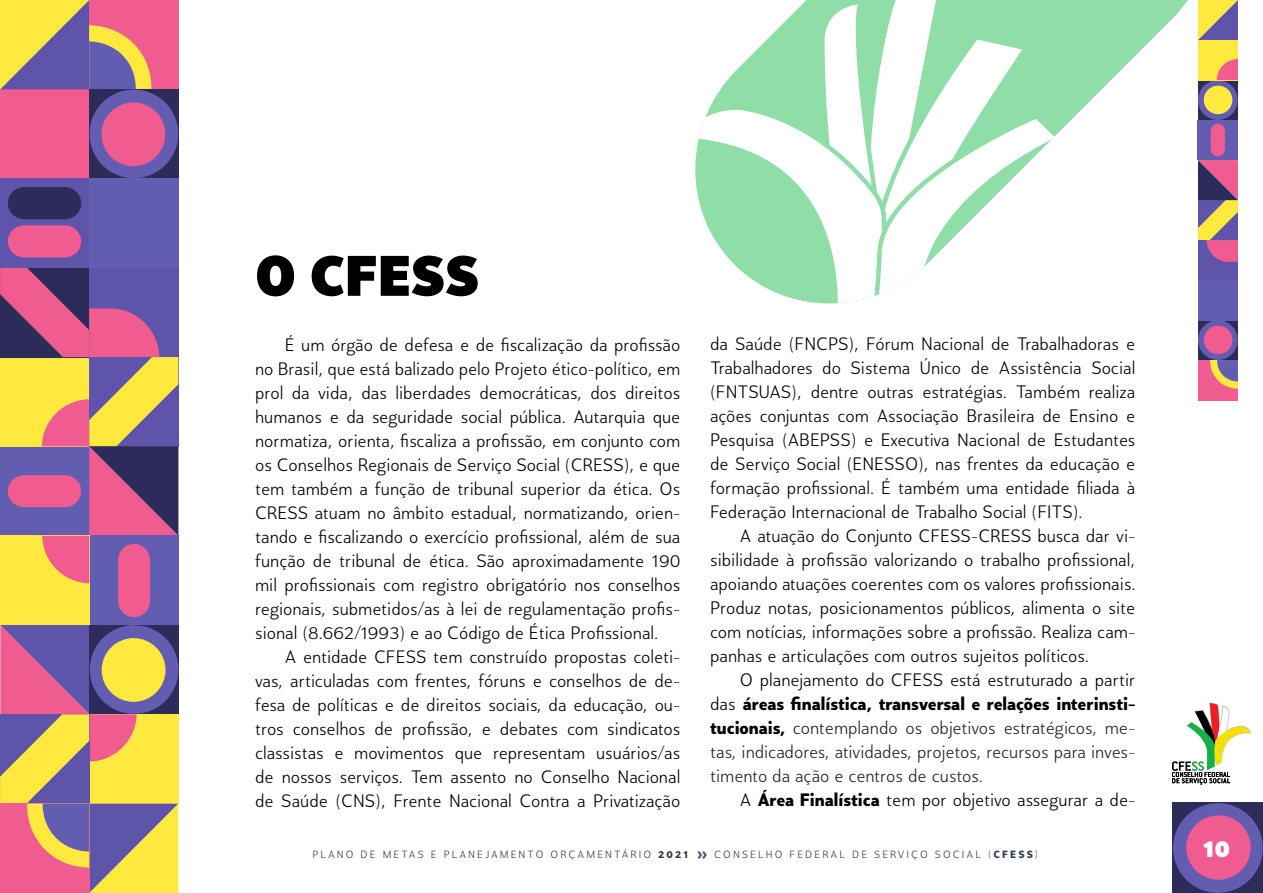
<style>
.page{position:relative;width:1263px;height:893px;background:#fff}
.page>*{position:absolute;margin:0;border:0;box-sizing:border-box;transform-origin:0 0}
.t1{font:900 57px "Proda Sans";color:#000}
.t2{font:900 24px "Proda Sans";color:#fff}
.t3{font:300 18px/24px "Proda Sans";color:#000;text-align:justify}
.t4{font:300 18px/24px "Proda Sans";color:#252423;text-align:justify}
.t5{font:300 10.5px "Proda Sans";letter-spacing:.2em;color:#333d4a}
.s1{color:#000}
.s2{font-weight:700;color:#000}
.s3{font-weight:700}
.s4{font-family:"Duepuntozero";font-weight:800;font-size:16.5px;color:#5f497a}
</style>
<div class="page">
<div style="left:0;top:89px;width:89px;height:89px;background:#f05b90"></div>
<div style="left:0;top:178px;width:89px;height:90px;background:#5e54a9"></div>
<div style="left:8px;top:225px;width:73px;height:32px;background:#f05b90;border-radius:16px"></div>
<div style="left:8px;top:187px;width:73px;height:32px;background:#2c2b59;border-radius:16px"></div>
<div style="left:89px;top:0;width:89px;height:89px;background:#f05b90"></div>
<svg style="left:0;top:0;width:151px;height:89px"></svg>
<div style="left:89px;top:89px;width:89px;height:89px;background:#2c2b59"></div>
<div style="left:90px;top:90px;width:88px;height:88px;background:#635db2;border-radius:50%"></div>
<div style="left:101px;top:102px;width:64px;height:64px;background:#f05b90;border-radius:50%"></div>
<div style="left:89px;top:178px;width:89px;height:90px;background:#635db2"></div>
<div style="left:89px;top:536px;width:90px;height:89px;background:#635db2"></div>
<div style="left:0;top:536px;width:89px;height:89px;background:#ffe93e"></div>
<svg style="left:0;top:268px;width:178px;height:349px"></svg>
<svg style="left:0;top:625px;width:178px;height:268px;background:#bc8f77"></svg>
<div style="left:1198px;top:240px;width:40px;height:40px;background:#5e54a9"></div>
<svg style="left:1227px;top:160px;width:11px;height:102px"></svg>
<div style="left:1198px;top:360px;width:40px;height:40px;background:#f05b90"></div>
<svg style="left:1210px;top:360px;width:28px;height:29px"></svg>
<div style="left:1198px;top:320px;width:40px;height:40px;background:#2c2b59"></div>
<svg style="left:1198px;top:320px;width:40px;height:40px"></svg>
<div style="left:1204px;top:326px;width:28px;height:28px;background:#f05b90;border-radius:50%"></div>
<div style="left:1198px;top:280px;width:40px;height:40px;background:#635db2"></div>
<div style="left:1198px;top:120px;width:40px;height:40px;background:#635db2"></div>
<div style="left:1198px;top:80px;width:40px;height:40px;background:#2c2b59"></div>
<svg style="left:1198px;top:80px;width:40px;height:40px"></svg>
<div style="left:1204px;top:86px;width:28px;height:28px;background:#ffe93e;border-radius:50%"></div>
<div style="left:1198px;top:40px;width:40px;height:40px;background:#ffe93e"></div>
<svg style="left:1227px;top:59px;width:11px;height:21px"></svg>
<svg style="left:1227px;top:0;width:11px;height:40px"></svg>
<svg style="left:1172px;top:702px;width:79px;height:83px"></svg>
<div style="left:1173px;top:803px;width:90px;height:90px;background:#2c2b59"></div>
<div style="left:1173px;top:803px;width:90px;height:90px;background:#635db2;border-radius:50%"></div>
<div style="left:1186px;top:815px;width:65px;height:65px;background:#f05b90;border-radius:50%"></div>
<svg style="left:1055px;top:0;width:172px;height:262px"></svg>
<svg style="left:695px;top:0;width:360px;height:304px"></svg>
<h1 class="t1" style="left:255px;top:236px;width:225px">O CFESS</h1>
<p class="t3" style="left:255px;top:332px;width:427px;text-indent:30px">É um órgão de defesa e de fiscalização da profissão no Brasil, que está balizado pelo Projeto ético-político, em prol da vida, das liberdades democráticas, dos direitos humanos e da seguridade social pública. Autarquia que normatiza, orienta, fiscaliza a profissão, em conjunto com os Conselhos Regionais de Serviço Social (CRESS</p>
<p class="t3" style="left:255px;top:452px;width:427px;text-indent:369px">), e que tem também a função de tribunal superior da ética. Os CRESS</p>
<p class="t3" style="left:315px;top:500px;width:367px">atuam no âmbito estadual, normatizando, orien-</p>
<p class="t3" style="left:255px;top:524px;width:427px">tando e fiscalizando o exercício profissional, além de sua</p>
<p class="t3" style="left:255px;top:548px;width:427px">função de tribunal de ética. São aproximadamente 190</p>
<p class="t3" style="left:255px;top:572px;width:427px">mil profissionais com registro obrigatório nos conselhos</p>
<p class="t3" style="left:255px;top:596px;width:427px">regionais, submetidos/as à lei de regulamentação profis-</p>
<p class="t3" style="left:255px;top:620px;width:405px">sional (8.662/1993) e ao Código de Ética Profissional.</p>
<p class="t3" style="left:285px;top:644px;width:122px">A entidade CFESS</p>
<p class="t3" style="left:255px;top:644px;width:427px;text-indent:178px">tem construído propostas coleti&shy;vas, articuladas com frentes, fóruns e conselhos de de&shy;fesa de políticas e de direitos sociais, da educação, ou&shy;tros conselhos de profissão, e debates com sindicatos classistas e movimentos que representam usuários/as de nossos serviços. Tem assento no Conselho Nacional de Saúde (CNS), Frente Nacional Contra a Privatização</p>
<p class="t3" style="left:710px;top:332px;width:427px">da Saúde (FN CPS), Fórum Nacional de Trabalhadoras e Trabalhadores do Sistema Único de Assistência Social (FNTSUAS</p>
<p class="t3" style="left:710px;top:380px;width:427px;text-indent:81px">), dentre outras estratégias. Também realiza ações conjuntas com Associação Brasileira de E nsino e Pesquisa (ABE PSS) e Executiva Nacional de Estudantes de Serviço Social (ENESSO</p>
<p class="t3" style="left:918px;top:452px;width:219px">), nas frentes da educação e</p>
<p class="t3" style="left:710px;top:476px;width:427px">formação profissional. É também uma entidade filiada à</p>
<p class="t3" style="left:710px;top:500px;width:374px">Federação I nternacional de Trabalho Social (FITS).</p>
<p class="t3" style="left:740px;top:524px;width:261px">A atuação do Conjunto CFESS-CRESS</p>
<p class="t3" style="left:1037px;top:524px;width:99px">busca dar vi-</p>
<p class="t3" style="left:710px;top:548px;width:427px">sibilidade à profissão valorizando o trabalho profissional,</p>
<p class="t3" style="left:710px;top:572px;width:427px">apoiando atuações coerentes com os valores profissionais.</p>
<p class="t3" style="left:710px;top:596px;width:427px">Produz notas, posicionamentos públicos, alimenta o site</p>
<p class="t3" style="left:710px;top:620px;width:427px">com notícias, informações sobre a profissão. Realiza cam-</p>
<p class="t3" style="left:710px;top:644px;width:380px">panhas e articulações com outros sujeitos políticos.</p>
<p class="t3" style="left:740px;top:668px;width:184px">O planejamento do CFESS</p>
<p class="t4" style="left:710px;top:668px;width:427px;text-indent:240px"><span class="s1">está estruturado a partir das</span> <span class="s2">áreas finalística, transversal e relações interinsti&shy;tucionais,</span> contemplando os objetivos estratégicos, me&shy;tas, indicadores, atividades, projetos, recursos para inves&shy;timento da ação e centros de custos.</p>
<p class="t3" style="left:740px;top:788px;width:397px">A <span class="s3">Área Finalística</span> tem por objetivo assegurar a de-</p>
<p class="t5" style="left:312px;top:848px;width:727px">Plano de metas e p lanejamento orçamentário <span class="s3">2021</span> <span class="s4">&gt;&gt;</span> Conselho Federal de Serviço Soc ial (<span class="s3">CFESS</span>)</p>
<h2 class="t2" style="left:1203px;top:831px;width:28px">10</h2>
</div>
